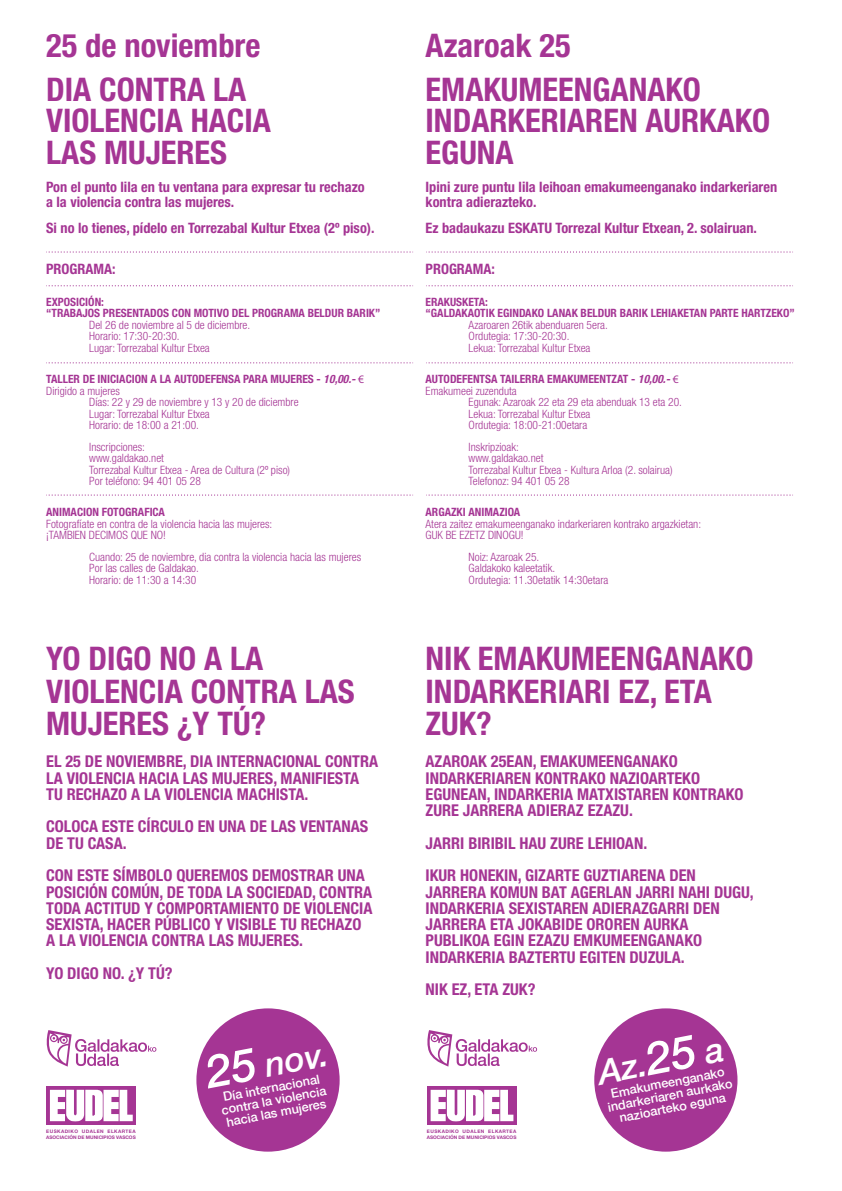
<style>
.page{position:relative;width:842px;height:1191px;background:#fff}
.page>*{position:absolute;margin:0;border:0;box-sizing:border-box;transform-origin:0 0}
.t1{font:italic 500 34.4px "Helvetica Neue";color:#fff}
.t2{font:700 condensed 32.5px/32.5px "Helvetica Neue";color:#a53594}
.t3{font:700 condensed 16.3px/16.3px "Helvetica Neue";color:#a53594}
.t4{font:700 condensed 14.4px/14.4px "Helvetica Neue";color:#a53594}
.t5{font:500 12.7px/12.7px "Helvetica Neue";color:#fff;text-align:center}
.t6{font:300 condensed 11.5px/11.5px "Helvetica Neue";color:#a53594}
.t7{font:700 condensed 11.5px/11.5px "Helvetica Neue";color:#a53594}
.t8{font:700 4.8px/5.9px "Helvetica Neue";color:#a53594}
.s1{font-style:italic}
.s2{font-family:"Myriad Pro";font-weight:400;font-stretch:normal}
.s3{font-weight:300}
.s4{font-size:45.2px}
</style>
<div class="page">
<div style="left:47px;top:1086px;width:89px;height:39px;background:linear-gradient(to right,#a53695,#a53494)"></div>
<svg style="left:50px;top:1089px;width:83px;height:32px"></svg>
<svg style="left:46px;top:1030px;width:110px;height:36px"></svg>
<svg style="left:427px;top:1086px;width:89px;height:39px"></svg>
<svg style="left:431px;top:1089px;width:82px;height:32px"></svg>
<svg style="left:427px;top:1030px;width:110px;height:36px"></svg>
<svg style="left:426px;top:362px;width:367px;height:1px"></svg>
<svg style="left:426px;top:495px;width:367px;height:1px"></svg>
<svg style="left:426px;top:285px;width:367px;height:1px"></svg>
<svg style="left:426px;top:252px;width:367px;height:1px"></svg>
<svg style="left:46px;top:362px;width:367px;height:1px"></svg>
<svg style="left:46px;top:495px;width:367px;height:1px"></svg>
<svg style="left:46px;top:285px;width:368px;height:1px"></svg>
<svg style="left:46px;top:252px;width:367px;height:1px"></svg>
<div style="left:196px;top:1008px;width:144px;height:143px;background:#a53594;border-radius:50%"></div>
<div style="left:594px;top:1008px;width:143px;height:143px;background:#a53594;border-radius:50%"></div>
<h2 class="t2" style="left:46px;top:24px;width:216px;line-height:43.1px">25 de noviembre<br>DIA CONTRA LA</h2>
<h2 class="t2" style="left:46px;top:104px;width:226px;line-height:31.6px">VIOLENCIA HACIA<br>LAS MUJERES</h2>
<p class="t4" style="left:46px;top:180px;width:320px">Pon el punto lila en tu ventana para expresar tu rechazo a la violencia contra las mujeres.</p>
<p class="t4" style="left:46px;top:220px;width:330px">Si no lo tienes, pídelo en Torrezabal Kultur Etxea (2º piso).</p>
<p class="t4" style="left:46px;top:262px;width:71px">PROGRAMA:</p>
<p class="t7" style="left:46px;top:296px;width:336px">EXPOSICIÓN:<br>“TRABAJOS PRESENTADOS CON MOTIVO DEL PROGRAMA BELDUR BARIK”</p>
<p class="t6" style="left:89px;top:319px;width:163px">Del 26 de noviembre al 5 de diciembre.<br>Horario: 17:30-20:30.<br>Lugar: Torrezabal Kultur Etxea</p>
<p class="t7" style="left:46px;top:373px;width:319px">TALLER DE INICIACION A LA AUTODEFENSA PARA MUJERES - <span class="s1">10,00.-</span> <span class="s2">€</span></p>
<p class="t6" style="left:46px;top:385px;width:75px">Dirigido a mujeres</p>
<p class="t6" style="left:89px;top:396px;width:211px">Días: 22 y 29 de noviembre y 13 y 20 de diciembre</p>
<p class="t6" style="left:89px;top:407px;width:122px">Lugar: Torrezabal Kultur Etxea</p>
<p class="t6" style="left:89px;top:419px;width:111px">Horario: de 18:00 a 21:00.</p>
<p class="t6" style="left:89px;top:440px;width:202px">Inscripciones:<br>www.galdakao.net<br>Torrezabal Kultur Etxea - Area de Cultura (2º piso)<br>Por teléfono: 94 401 05 28</p>
<p class="t7" style="left:46px;top:506px;width:120px">ANIMACION FOTOGRAFICA</p>
<p class="t6" style="left:46px;top:518px;width:228px">Fotografíate en contra de la violencia hacia las mujeres: ¡TAMBIEN DECIMOS QUE NO!</p>
<p class="t6" style="left:89px;top:551px;width:273px">Cuando: 25 de noviembre, dia contra la violencia hacia las mujeres<br>Por las calles de Galdakao.<br>Horario: de 11:30 a 14:30</p>
<h2 class="t2" style="left:426px;top:24px;width:277px;line-height:43.1px">Azaroak 25<br>EMAKUMEENGANAKO</h2>
<h2 class="t2" style="left:426px;top:104px;width:346px;line-height:31.6px">INDARKERIAREN AURKAKO<br>EGUNA</h2>
<p class="t4" style="left:426px;top:180px;width:353px">Ipini zure puntu lila leihoan emakumeenganako indarkeriaren kontra adierazteko.</p>
<p class="t4" style="left:426px;top:220px;width:333px">Ez badaukazu ESKATU Torrezal Kultur Etxean, 2. solairuan.</p>
<p class="t4" style="left:426px;top:262px;width:71px">PROGRAMA:</p>
<p class="t7" style="left:426px;top:296px;width:371px">ERAKUSKETA:<br>“GALDAKAOTIK EGINDAKO LANAK BELDUR BARIK LEHIAKETAN PARTE HARTZEKO”</p>
<p class="t6" style="left:469px;top:319px;width:141px">Azaroaren 26tik abenduaren 5era.<br>Ordutegia: 17:30-20:30.<br>Lekua: Torrezabal Kultur Etxea</p>
<p class="t7" style="left:426px;top:373px;width:255px">AUTODEFENTSA TAILERRA EMAKUMEENTZAT - <span class="s1">10,00.-</span> <span class="s2">€<br></span><span class="s3">Emakumeei zuzenduta</span></p>
<p class="t6" style="left:469px;top:396px;width:215px">Egunak: Azaroak 22 eta 29 eta abenduak 13 eta 20.<br>Lekua: Torrezabal Kultur Etxea<br>Ordutegia: 18:00-21:00etara</p>
<p class="t6" style="left:469px;top:440px;width:205px">Inskripzioak:<br>www.galdakao.net<br>Torrezabal Kultur Etxea - Kultura Arloa (2. solairua)<br>Telefonoz: 94 401 05 28</p>
<p class="t7" style="left:426px;top:506px;width:96px">ARGAZKI ANIMAZIOA</p>
<p class="t6" style="left:426px;top:518px;width:277px">Atera zaitez emakumeenganako indarkeriaren kontrako argazkietan:<br>GUK BE EZETZ DINOGU!</p>
<p class="t6" style="left:469px;top:551px;width:141px">Noiz: Azaroak 25.<br>Galdakoko kaleetatik.<br>Ordutegia: 11.30etatik 14:30etara</p>
<h2 class="t2" style="left:46px;top:642px;width:310px">YO DIGO NO A LA<br>VIOLENCIA CONTRA LAS<br>MUJERES ¿Y TÚ?</h2>
<h2 class="t2" style="left:426px;top:642px;width:329px">NIK EMAKUMEENGANAKO<br>INDARKERIARI EZ, ETA<br>ZUK?</h2>
<h3 class="t3" style="left:46px;top:753px;width:333px">EL 25 DE NOVIEMBRE, DIA INTERNACIONAL CONTRA<br>LA VIOLENCIA HACIA LAS MUJERES, MANIFIESTA<br>TU RECHAZO A LA VIOLENCIA MACHISTA.</h3>
<h3 class="t3" style="left:46px;top:818px;width:324px">COLOCA ESTE CÍRCULO EN UNA DE LAS VENTANAS<br>DE TU CASA.</h3>
<h3 class="t3" style="left:46px;top:867px;width:328px">CON ESTE SÍMBOLO QUEREMOS DEMOSTRAR UNA POSICIÓN COMÚN, DE TODA LA SOCIEDAD, CONTRA TODA ACTITUD Y COMPORTAMIENTO DE VIOLENCIA SEXISTA, HACER PÚBLICO Y VISIBLE TU RECHAZO A LA VIOLENCIA CONTRA LAS MUJERES.</h3>
<h3 class="t3" style="left:46px;top:964px;width:128px">YO DIGO NO. ¿Y TÚ?</h3>
<h3 class="t3" style="left:426px;top:753px;width:319px">AZAROAK 25EAN, EMAKUMEENGANAKO INDARKERIAREN KONTRAKO NAZIOARTEKO EGUNEAN, INDARKERIA MATXISTAREN KONTRAKO ZURE JARRERA ADIERAZ EZAZU.</h3>
<h3 class="t3" style="left:426px;top:826px;width:272px;line-height:32.5px">JARRI BIRIBIL HAU ZURE LEHIOAN.<br>IKUR HONEKIN, GIZARTE GUZTIARENA DEN</h3>
<h3 class="t3" style="left:426px;top:883px;width:330px">JARRERA KOMUN BAT AGERLAN JARRI NAHI DUGU, INDARKERIA SEXISTAREN ADIERAZGARRI DEN JARRERA ETA JOKABIDE OROREN AURKA PUBLIKOA EGIN EZAZU EMKUMEENGANAKO INDARKERIA BAZTERTU EGITEN DUZULA.</h3>
<h3 class="t3" style="left:426px;top:981px;width:111px">NIK EZ, ETA ZUK?</h3>
<h1 class="t1" style="left:203px;top:1056px;width:125px;rotate:-11deg"><span class="s4">25</span> nov.</h1>
<p class="t5" style="left:218px;top:1091px;width:108px;rotate:-11deg">Día internacional contra la violencia hacia las mujeres</p>
<p class="t8" style="left:46px;top:1128px;width:91px">EUSKADIKO UDALEN ELKARTEA<br>ASOCIACIÓN DE MUNICIPIOS VASCOS</p>
<p class="t8" style="left:427px;top:1128px;width:91px">EUSKADIKO UDALEN ELKARTEA<br>ASOCIACIÓN DE MUNICIPIOS VASCOS</p>
<h1 class="t1" style="left:594px;top:1052px;width:130px;rotate:-11deg">Az.<span class="s4">25</span> a</h1>
<p class="t5" style="left:604px;top:1088px;width:128px;rotate:-11deg">Emakumeenganako indarkeriaren aurkako nazioarteko eguna</p>
</div>
